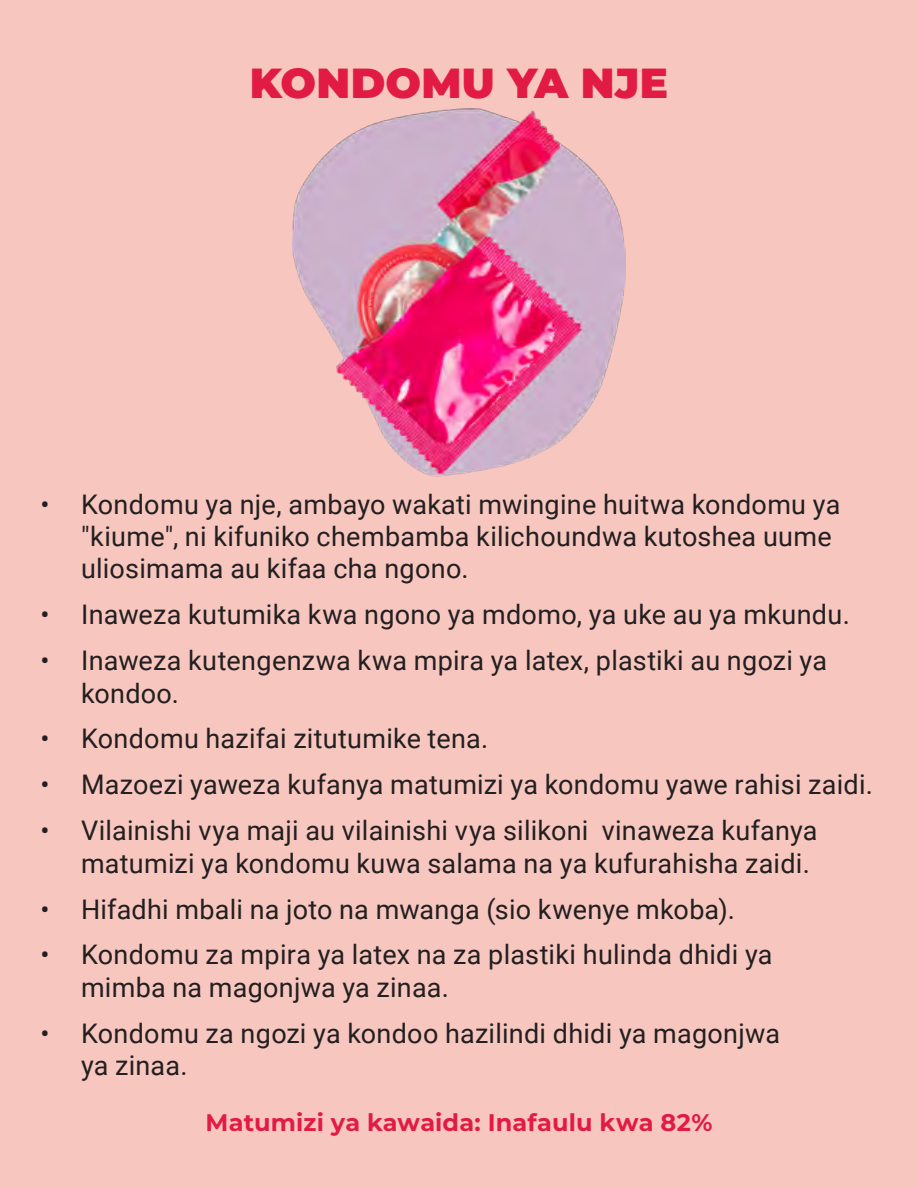
<style>
.page{position:relative;width:918px;height:1188px;background:#f7c7bf}
.page>*{position:absolute;margin:0;border:0;box-sizing:border-box;transform-origin:0 0}
.t1{font:900 42px "Montserrat";letter-spacing:.005em;color:#e21b44}
.t2{font:27px/32.4px "Roboto";letter-spacing:.01em;color:#231f20}
.Paragraph_Style_1{font:700 24px "Montserrat";letter-spacing:.01em;color:#e21b44}
</style>
<div class="page">
<img style="left:292px;top:108px;width:334px;height:369px">
<p class="t1" style="left:250px;top:51px;width:420px">KONDOMU YA NJE</p>
<p class="t2" style="left:81px;top:487px;width:761px;text-indent:-40px">• Kondomu ya nje, ambayo wakati mwingine huitwa kondomu ya "kiume", ni kifuniko chembamba kilichoundwa kutoshea uume uliosimama au kifaa cha ngono.</p>
<p class="t2" style="left:40px;top:597px;width:811px">• Inaweza kutumika kwa ngono ya mdomo, ya uke au ya mkundu.</p>
<p class="t2" style="left:81px;top:643px;width:748px;text-indent:-40px">• Inaweza kutengenzwa kwa mpira ya latex, plastiki au ngozi ya kondoo.</p>
<p class="t2" style="left:40px;top:722px;width:449px">• Kondomu hazifai zitutumike tena.</p>
<p class="t2" style="left:40px;top:768px;width:834px">• Mazoezi yaweza kufanya matumizi ya kondomu yawe rahisi zaidi.</p>
<p class="t2" style="left:40px;top:813px;width:779px;text-align:right">• Vilainishi vya maji au vilainishi vya silikoni vinaweza kufanya matumizi ya kondomu kuwa salama na ya kufurahisha zaidi.</p>
<p class="t2" style="left:40px;top:892px;width:696px">• Hifadhi mbali na joto na mwanga (sio kwenye mkoba).</p>
<p class="t2" style="left:81px;top:938px;width:693px;text-indent:-40px">• Kondomu za mpira ya latex na za plastiki hulinda dhidi ya mimba na magonjwa ya zinaa.</p>
<p class="t2" style="left:81px;top:1016px;width:701px;text-indent:-40px">• Kondomu za ngozi ya kondoo hazilindi dhidi ya magonjwa ya zinaa.</p>
<p class="Paragraph_Style_1" style="left:206px;top:1105px;width:508px">Matumizi ya kawaida: Inafaulu kwa 82%</p>
</div>
